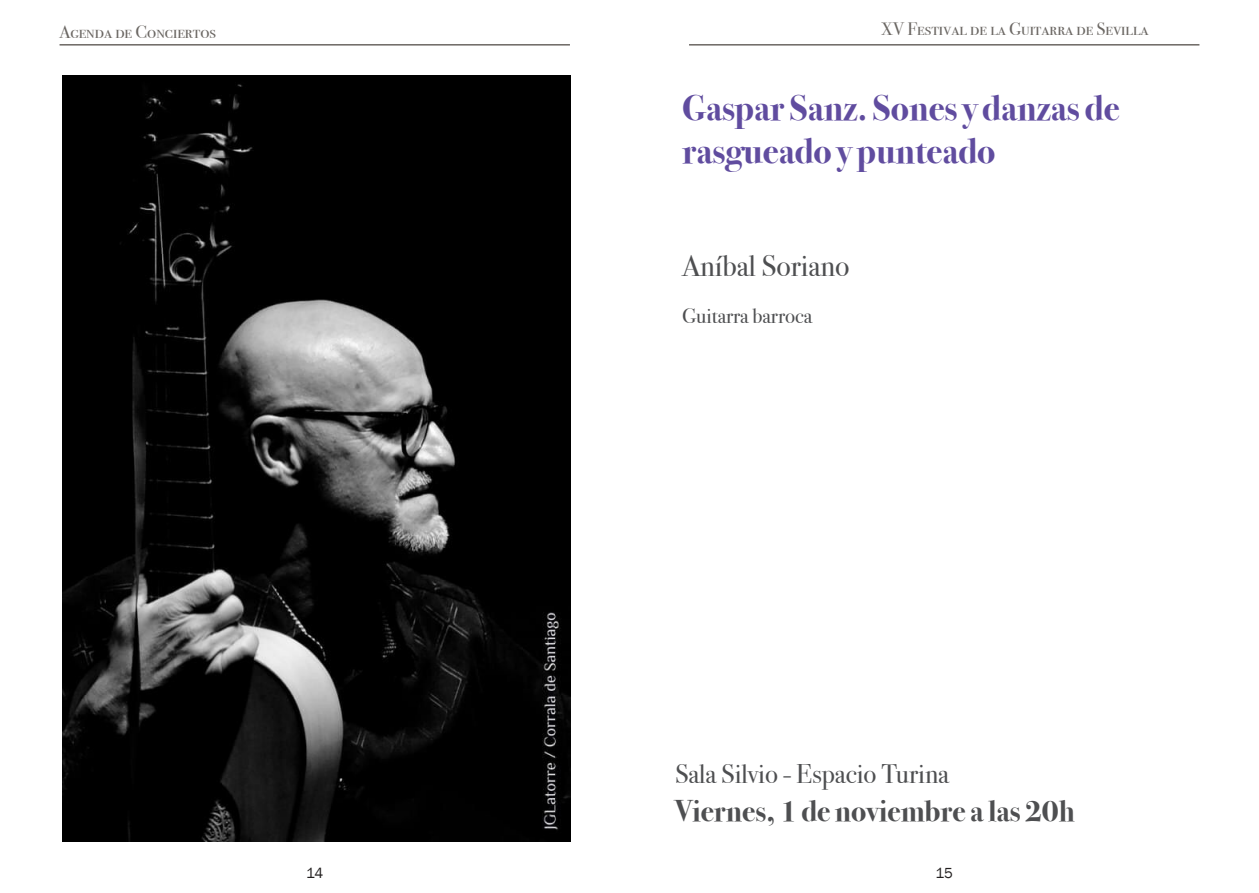
<style>
.page{position:relative;width:1259px;height:893px;background:#fff}
.page>*{position:absolute;margin:0;border:0;box-sizing:border-box;transform-origin:0 0}
.t1{font:700 36px/43.2px "Bodoni Svty Two ITCTT";color:#604c9f}
.t2{font:700 30px "Bodoni 72";color:#4e4f51}
.t3{font:30px "Bodoni Svty Two ITCTT";color:#4e4f51}
.t4{font:27px "Bodoni Svty Two ITCTT";color:#4e4f51}
.t5{font:21px "Bodoni Svty Two ITCTT";color:#4e4f51}
.t6{font:18px "Bodoni Svty Two SCITCTT";color:#6b6763}
.t7{font:15px "Franklin Gothic";color:#221f1f}
</style>
<div class="page">
<hr style="left:689px;top:44px;width:510px;height:2px;background:#6b6763">
<img style="left:63px;top:76px;width:507px;height:766px">
<hr style="left:60px;top:44px;width:510px;height:2px;background:#6b6763">
<p class="t6" style="left:60px;top:21px;width:158px">Agenda de Conciertos</p>
<p class="t6" style="left:881px;top:18px;width:268px">XV Festival de la Guitarra de Sevilla</p>
<h1 class="t1" style="left:682px;top:83px;width:439px">Gaspar Sanz. Sones y danzas de rasgueado y punteado</h1>
<h2 class="t3" style="left:682px;top:241px;width:169px">Aníbal Soriano</h2>
<p class="t5" style="left:682px;top:299px;width:131px">Guitarra barroca</p>
<h3 class="t4" style="left:675px;top:751px;width:275px">Sala Silvio - Espacio Turina</h3>
<h2 class="t2" style="left:675px;top:786px;width:401px">Viernes, 1 de noviembre a las 20h</h2>
<p class="t7" style="left:306px;top:867px;width:19px">14</p>
<p class="t7" style="left:935px;top:867px;width:19px">15</p>
</div>
